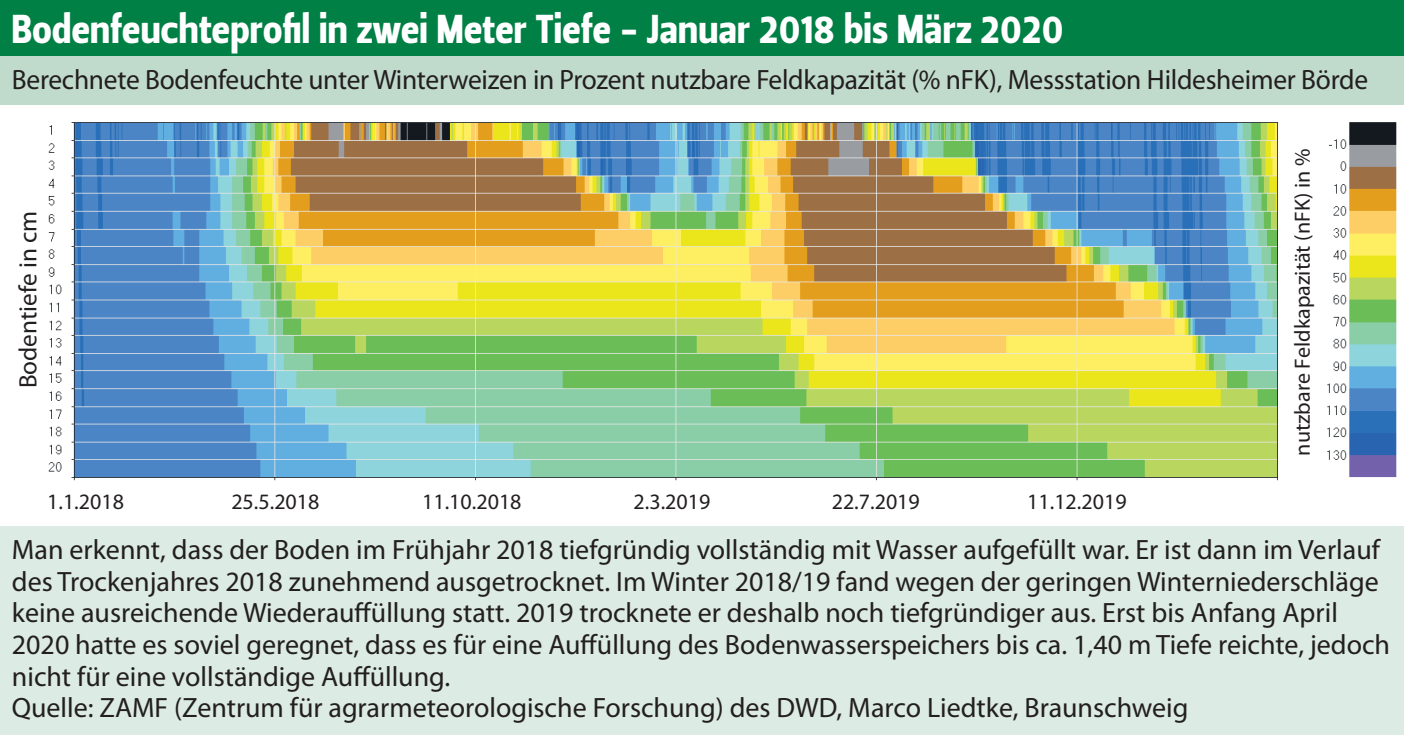
<style>
.page{position:relative;width:1404px;height:735px;background:#fff}
.page>*{position:absolute;margin:0;border:0;box-sizing:border-box;transform-origin:0 0}
.t1{font:40.25px "Leitura Sans Grot 4";letter-spacing:.01em;color:#fff;scale:.9 1}
.t2{font:28px/31.5px "Myriad Pro";color:#231f20}
.t3{font:25.2px "Myriad Pro";color:#231f20}
.t4{font:22.05px "Myriad Pro";color:#231f20}
</style>
<div class="page">
<div style="left:0;top:56px;width:1404px;height:49px;background:#c0dbcc"></div>
<div style="left:0;top:0;width:1404px;height:56px;background:#008044"></div>
<div style="left:0;top:526px;width:1404px;height:208px;background:#dcebe3"></div>
<img style="left:48px;top:122px;width:1349px;height:358px">
<h1 class="t1" style="left:12px;top:2px;width:1170px">Bodenfeuchteprofil in zwei Meter Tiefe - Januar 2018 bis März 2020</h1>
<p class="t2" style="left:12px;top:64px;width:1358px">Berechnete Bodenfeuchte unter Winterweizen in Prozent nutzbare Feldkapazität (% nFK), Messstation Hildesheimer Börde</p>
<p class="t3" style="left:14px;top:388px;width:179px;rotate:-90deg">Bodentiefe in cm</p>
<p class="t4" style="left:47px;top:489px;width:78px">1.1.2018</p>
<p class="t4" style="left:231px;top:489px;width:90px">25.5.2018</p>
<p class="t4" style="left:422px;top:489px;width:101px">11.10.2018</p>
<p class="t4" style="left:634px;top:489px;width:78px">2.3.2019</p>
<p class="t4" style="left:832px;top:489px;width:90px">22.7.2019</p>
<p class="t4" style="left:1027px;top:489px;width:101px">11.12.2019</p>
<p class="t4" style="left:1290px;top:455px;width:308px;rotate:-90deg">nutzbare Feldkapazität (nFK) in %</p>
<p class="t2" style="left:12px;top:534px;width:1380px">Man erkennt, dass der Boden im Frühjahr 2018 tiefgründig vollständig mit Wasser aufgefüllt war. Er ist dann im Verlauf des Trockenjahres 2018 zunehmend ausgetrocknet. Im Winter 2018/19 fand wegen der geringen Winterniederschläge keine ausreichende Wiederauffüllung statt. 2019 trocknete er deshalb noch tiefgründiger aus. Erst bis Anfang April 2020 hatte es soviel geregnet, dass es für eine Auffüllung des Bodenwasserspeichers bis ca. 1,40 m Tiefe reichte, jedoch nicht für eine vollständige Auffüllung.<br>Quelle: ZAMF (Zentrum für agrarmeteorologische Forschung) des DWD, Marco Liedtke, Braunschweig</p>
</div>
